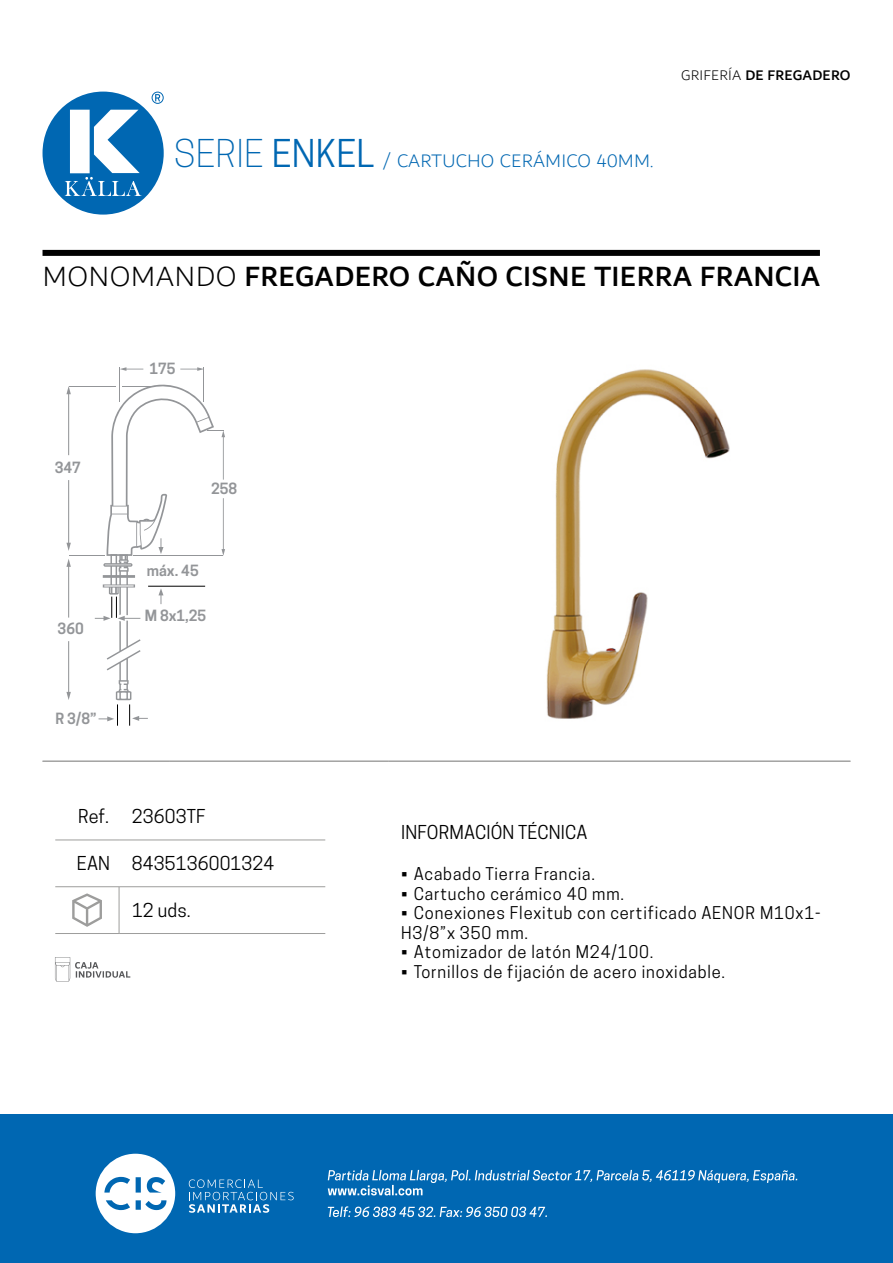
<style>
.page{position:relative;width:893px;height:1263px;background:#fff}
.page>*{position:absolute;margin:0;border:0;box-sizing:border-box;transform-origin:0 0}
.t1{font:500 30px "Dubai";letter-spacing:.01em;color:#000}
.t2{font:300 19.5px "Dubai";letter-spacing:.01em;color:#0067b2}
.t3{font:18px "Cooper Hewitt";letter-spacing:.01em;color:#000}
.t4{font:16.5px/19.5px "Cooper Hewitt";letter-spacing:.05em;color:#000}
.t5{font:500 15px "Dubai";letter-spacing:.01em;color:#000}
.t6{font:600 14.55px "Cooper Hewitt";color:#939598}
.s1{font-family:"Cooper Hewitt";font-size:36px}
.s2{font-family:"Cooper Hewitt";font-weight:400;font-size:36px}
.s3{font-weight:300}
</style>
<div class="page">
<div style="left:0;top:1114px;width:893px;height:149px;background:#0067b2"></div>
<svg style="left:189px;top:1179px;width:105px;height:34px"></svg>
<svg style="left:96px;top:1154px;width:79px;height:79px"></svg>
<svg style="left:328px;top:1170px;width:469px;height:25px"></svg>
<svg style="left:328px;top:1206px;width:219px;height:11px"></svg>
<svg style="left:43px;top:92px;width:121px;height:123px"></svg>
<hr style="left:43px;top:761px;width:127px;height:1px;background:#9d9d9c">
<hr style="left:170px;top:761px;width:218px;height:1px;background:#9d9d9c">
<hr style="left:388px;top:761px;width:462px;height:1px;background:#9d9d9c">
<div style="left:43px;top:250px;width:777px;height:6px;background:#000"></div>
<hr style="left:69px;top:386px;width:47px;height:1px;background:#939598">
<hr style="left:69px;top:555px;width:36px;height:1px;background:#939598">
<hr style="left:120px;top:367px;width:1px;height:35px;background:#939598">
<hr style="left:204px;top:367px;width:1px;height:35px;background:#939598">
<svg style="left:120px;top:367px;width:23px;height:4px"></svg>
<svg style="left:180px;top:367px;width:24px;height:4px"></svg>
<svg style="left:66px;top:559px;width:5px;height:59px"></svg>
<svg style="left:66px;top:641px;width:5px;height:59px"></svg>
<svg style="left:95px;top:382px;width:130px;height:344px"></svg>
<svg style="left:66px;top:386px;width:5px;height:69px"></svg>
<svg style="left:66px;top:480px;width:5px;height:71px"></svg>
<hr style="left:55px;top:840px;width:64px;height:1px;background:#9d9d9c">
<hr style="left:119px;top:840px;width:206px;height:1px;background:#9d9d9c">
<hr style="left:55px;top:886px;width:64px;height:1px;background:#9d9d9c">
<hr style="left:119px;top:886px;width:206px;height:1px;background:#9d9d9c">
<hr style="left:119px;top:887px;width:1px;height:46px;background:#9d9d9c">
<hr style="left:55px;top:933px;width:64px;height:1px;background:#9d9d9c">
<hr style="left:119px;top:933px;width:206px;height:1px;background:#9d9d9c">
<svg style="left:72px;top:893px;width:30px;height:34px"></svg>
<img style="left:546px;top:369px;width:184px;height:350px">
<svg style="left:55px;top:957px;width:75px;height:24px"></svg>
<h1 class="t2" style="left:174px;top:145px;width:481px"><span class="s1">SERIE</span> <span class="s2">ENKEL</span> / CARTUCHO CERÁMICO 40MM.</h1>
<p class="t5" style="left:681px;top:66px;width:171px"><span class="s3">GRIFERÍA</span> DE FREGADERO</p>
<h2 class="t1" style="left:43px;top:258px;width:779px"><span class="s3">MONOMANDO</span> FREGADERO CAÑO CISNE TIERRA FRANCIA</h2>
<p class="t6" style="left:55px;top:459px;width:28px">347</p>
<p class="t6" style="left:58px;top:620px;width:28px">360</p>
<p class="t6" style="left:55px;top:709px;width:43px">R 3/8”</p>
<p class="t6" style="left:149px;top:360px;width:28px">175</p>
<p class="t6" style="left:211px;top:480px;width:28px">258</p>
<p class="t6" style="left:147px;top:562px;width:53px">máx. 45</p>
<p class="t6" style="left:145px;top:607px;width:63px">M 8x1,25</p>
<p class="t3" style="left:78px;top:806px;width:32px">Ref.</p>
<p class="t3" style="left:132px;top:806px;width:75px">23603TF</p>
<p class="t3" style="left:77px;top:853px;width:35px">EAN</p>
<p class="t3" style="left:132px;top:853px;width:144px">8435136001324</p>
<p class="t3" style="left:132px;top:899px;width:60px">12 uds.</p>
<p class="t3" style="left:401px;top:822px;width:188px">INFORMACIÓN TÉCNICA</p>
<p class="t4" style="left:401px;top:864px;width:195px">• Acabado Tierra Francia.</p>
<p class="t4" style="left:401px;top:884px;width:224px">• Cartucho cerámico 40 mm.</p>
<p class="t4" style="left:401px;top:903px;width:421px">• Conexiones Flexitub con certificado AENOR M10x1-<br>H3/8”x 350 mm.</p>
<p class="t4" style="left:401px;top:942px;width:254px">• Atomizador de latón M24/100.</p>
<p class="t4" style="left:401px;top:962px;width:325px">• Tornillos de fijación de acero inoxidable.</p>
</div>
